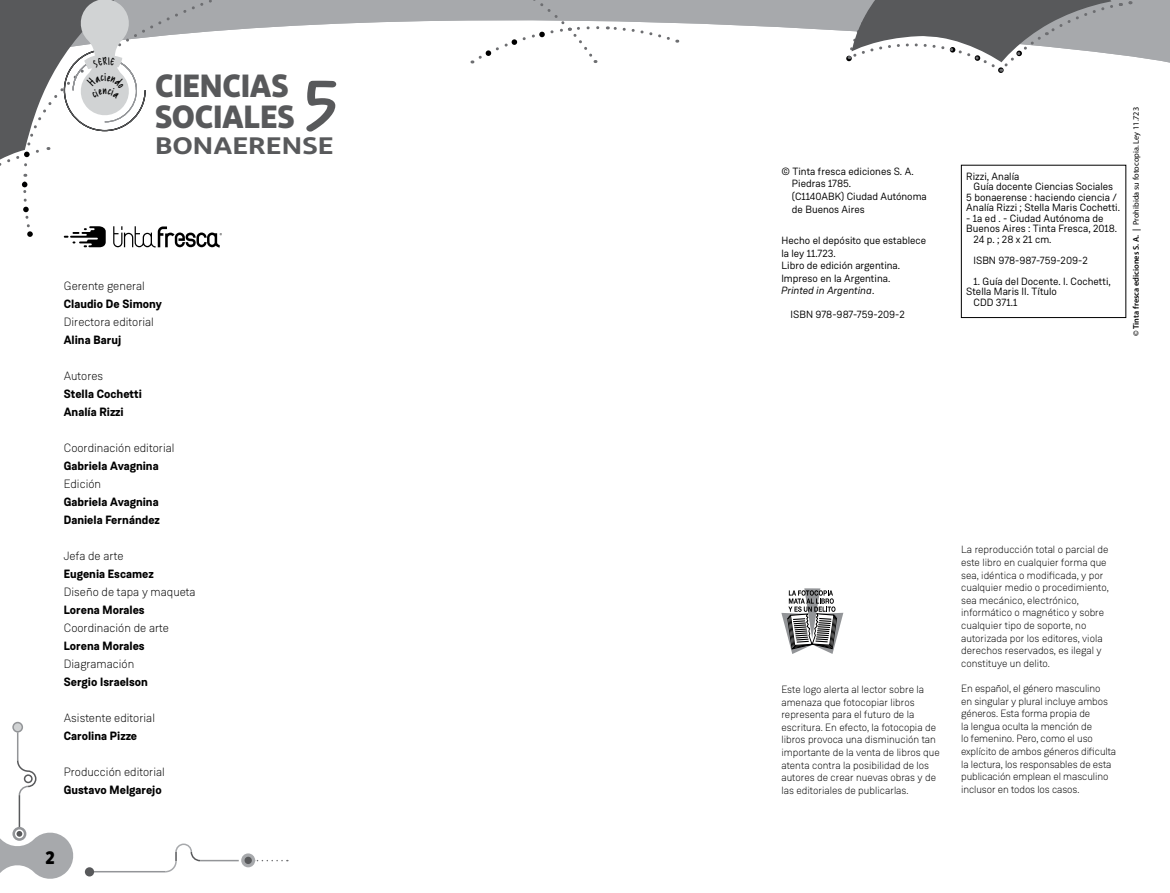
<style>
.page{position:relative;width:1170px;height:893px;background:#fff}
.page>*{position:absolute;margin:0;border:0;box-sizing:border-box;transform-origin:0 0}
.t1{font:85.8px "Reprineato";color:#58595b;scale:1.2 1}
.t2{font:700 32.1px/30.8px "Diodrum";letter-spacing:-.01em;color:#58595b}
.t3{font:600 23.85px "Diodrum";color:#58595b;scale:1.2 1}
.t4{font:700 18px "Mikado";color:#000}
.t5{font:700 12px/18px "Weissenhof Grotesk";color:#000}
.t6{font:300 12px "Weissenhof Grotesk";color:#000}
.t7{font:10.8px "Reprineato";color:#000}
.t8{font:300 10.5px/12.6px "Weissenhof Grotesk";color:#000}
.t9{font:10.5px/12.6px "Weissenhof Grotesk";color:#000}
.t10{font:8.25px "Myriad Pro";color:#000}
.s1{font-style:italic}
.s2{font-weight:600}
</style>
<div class="page">
<svg style="left:410px;top:0;width:759px;height:63px"></svg>
<svg style="left:296px;top:0;width:114px;height:26px"></svg>
<svg style="left:607px;top:25px;width:70px;height:18px"></svg>
<svg style="left:416px;top:0;width:184px;height:63px"></svg>
<svg style="left:255px;top:860px;width:33px;height:1px"></svg>
<div style="left:241px;top:853px;width:14px;height:14px;background:#a7a9ac;border-radius:50%"></div>
<div style="left:244px;top:857px;width:8px;height:7px;background:#58595b;border-radius:50%"></div>
<hr style="left:200px;top:860px;width:39px;height:1px;background:#939598">
<hr style="left:92px;top:871px;width:74px;height:1px;background:#939598">
<svg style="left:164px;top:843px;width:37px;height:30px"></svg>
<div style="left:85px;top:867px;width:9px;height:9px;background:#58595b;border-radius:50%"></div>
<svg style="left:0;top:830px;width:74px;height:49px"></svg>
<hr style="left:19px;top:795px;width:1px;height:39px;background:#58595b">
<div style="left:13px;top:722px;width:9px;height:10px;background:#d1d3d4;border-radius:50%"></div>
<div style="left:12px;top:722px;width:11px;height:10px;border:2px solid #939598;border-radius:50%"></div>
<svg style="left:16px;top:732px;width:21px;height:65px"></svg>
<svg style="left:12px;top:827px;width:14px;height:14px"></svg>
<div style="left:16px;top:830px;width:7px;height:7px;background:#58595b;border-radius:50%"></div>
<div style="left:15px;top:829px;width:9px;height:9px;border:2px solid #fff;border-radius:50%"></div>
<div style="left:25px;top:775px;width:7px;height:7px;background:#fff;border-radius:50%"></div>
<div style="left:24px;top:774px;width:9px;height:9px;border:2px solid #58595b;border-radius:50%"></div>
<svg style="left:846px;top:0;width:287px;height:73px"></svg>
<svg style="left:781px;top:588px;width:62px;height:66px"></svg>
<div style="left:961px;top:165px;width:164px;height:153px;border:1px solid #000"></div>
<svg style="left:0;top:0;width:296px;height:248px"></svg>
<p class="t7" style="left:108px;top:55px;width:4px">I</p>
<h2 class="t2" style="left:155px;top:69px;width:141px">CIENCIAS<br>SOCIALES</h2>
<h1 class="t1" style="left:300px;top:51px;width:35px">5</h1>
<h3 class="t3" style="left:155px;top:130px;width:150px">BONAERENSE</h3>
<p class="t6" style="left:64px;top:279px;width:83px">Gerente general</p>
<p class="t5" style="left:64px;top:295px;width:100px">Claudio De Simony</p>
<p class="t6" style="left:64px;top:315px;width:92px">Directora editorial</p>
<p class="t5" style="left:64px;top:331px;width:59px">Alina Baruj</p>
<p class="t6" style="left:64px;top:369px;width:41px">Autores</p>
<p class="t5" style="left:64px;top:385px;width:80px">Stella Cochetti<br>Analía Rizzi</p>
<p class="t6" style="left:64px;top:441px;width:112px">Coordinación editorial</p>
<p class="t5" style="left:64px;top:457px;width:96px">Gabriela Avagnina</p>
<p class="t6" style="left:64px;top:477px;width:39px">Edición</p>
<p class="t5" style="left:64px;top:493px;width:98px">Gabriela Avagnina<br>Daniela Fernández</p>
<p class="t6" style="left:64px;top:549px;width:61px">Jefa de arte</p>
<p class="t5" style="left:64px;top:565px;width:91px">Eugenia Escamez</p>
<p class="t6" style="left:64px;top:585px;width:133px">Diseño de tapa y maqueta</p>
<p class="t5" style="left:64px;top:601px;width:82px">Lorena Morales</p>
<p class="t6" style="left:64px;top:621px;width:107px">Coordinación de arte</p>
<p class="t5" style="left:64px;top:637px;width:82px">Lorena Morales</p>
<p class="t6" style="left:64px;top:657px;width:72px">Diagramación</p>
<p class="t5" style="left:64px;top:673px;width:86px">Sergio Israelson</p>
<p class="t6" style="left:64px;top:711px;width:93px">Asistente editorial</p>
<p class="t5" style="left:64px;top:727px;width:75px">Carolina Pizze</p>
<p class="t6" style="left:64px;top:765px;width:103px">Producción editorial</p>
<p class="t5" style="left:64px;top:781px;width:99px">Gustavo Melgarejo</p>
<h3 class="t4" style="left:45px;top:846px;width:11px">2</h3>
<p class="t9" style="left:791px;top:165px;width:136px;text-indent:-10px">© Tinta fresca ediciones S. A.<br>Piedras 1785.<br>(C1140ABK) Ciudad Autónoma de Buenos Aires</p>
<p class="t9" style="left:781px;top:234px;width:146px">Hecho el depósito que establece la ley 11.723.<br>Libro de edición argentina.<br>Impreso en la Argentina.<br><span class="s1">Printed in Argentina</span>.</p>
<p class="t9" style="left:790px;top:308px;width:116px">ISBN 978-987-759-209-2</p>
<p class="t9" style="left:966px;top:170px;width:55px">Rizzi, Analía</p>
<p class="t9" style="left:973px;top:180px;width:141px">Guía docente Ciencias Sociales</p>
<p class="t9" style="left:966px;top:191px;width:152px">5 bonaerense : haciendo ciencia /</p>
<p class="t9" style="left:966px;top:201px;width:155px">Analía Rizzi ; Stella Maris Cochetti.</p>
<p class="t9" style="left:966px;top:212px;width:139px">- 1a ed . - Ciudad Autónoma de</p>
<p class="t9" style="left:966px;top:222px;width:152px">Buenos Aires : Tinta Fresca, 2018.</p>
<p class="t9" style="left:973px;top:233px;width:79px">24 p. ; 28 x 21 cm.</p>
<p class="t9" style="left:973px;top:254px;width:116px">ISBN 978-987-759-209-2</p>
<p class="t9" style="left:973px;top:275px;width:139px">1. Guía del Docente. I. Cochetti,</p>
<p class="t9" style="left:966px;top:285px;width:92px">Stella Maris II. Título</p>
<p class="t9" style="left:973px;top:296px;width:45px">CDD 371.1</p>
<p class="t10" style="left:1131px;top:336px;width:230px;rotate:-90deg"><span class="s2">© Tinta fresca ediciones S. A. |</span> Prohibida su fotocopia. Ley 11.723</p>
<p class="t8" style="left:781px;top:683px;width:160px">Este logo alerta al lector sobre la amenaza que fotocopiar libros representa para el futuro de la escritura. En efecto, la fotocopia de libros provoca una disminución tan importante de la venta de libros que atenta contra la posibilidad de los autores de crear nuevas obras y de las editoriales de publicarlas.</p>
<p class="t8" style="left:961px;top:543px;width:149px">La reproducción total o parcial de este libro en cualquier forma que sea, idéntica o modificada, y por cualquier medio o procedimiento, sea mecánico, electrónico, informático o magnético y sobre cualquier tipo de soporte, no autorizada por los editores, viola derechos reservados, es ilegal y constituye un delito.</p>
<p class="t8" style="left:961px;top:682px;width:156px">En español, el género masculino<br>en singular y plural incluye ambos géneros. Esta forma propia de<br>la lengua oculta la mención de<br>lo femenino. Pero, como el uso explícito de ambos géneros dificulta la lectura, los responsables de esta publicación emplean el masculino inclusor en todos los casos.</p>
</div>
